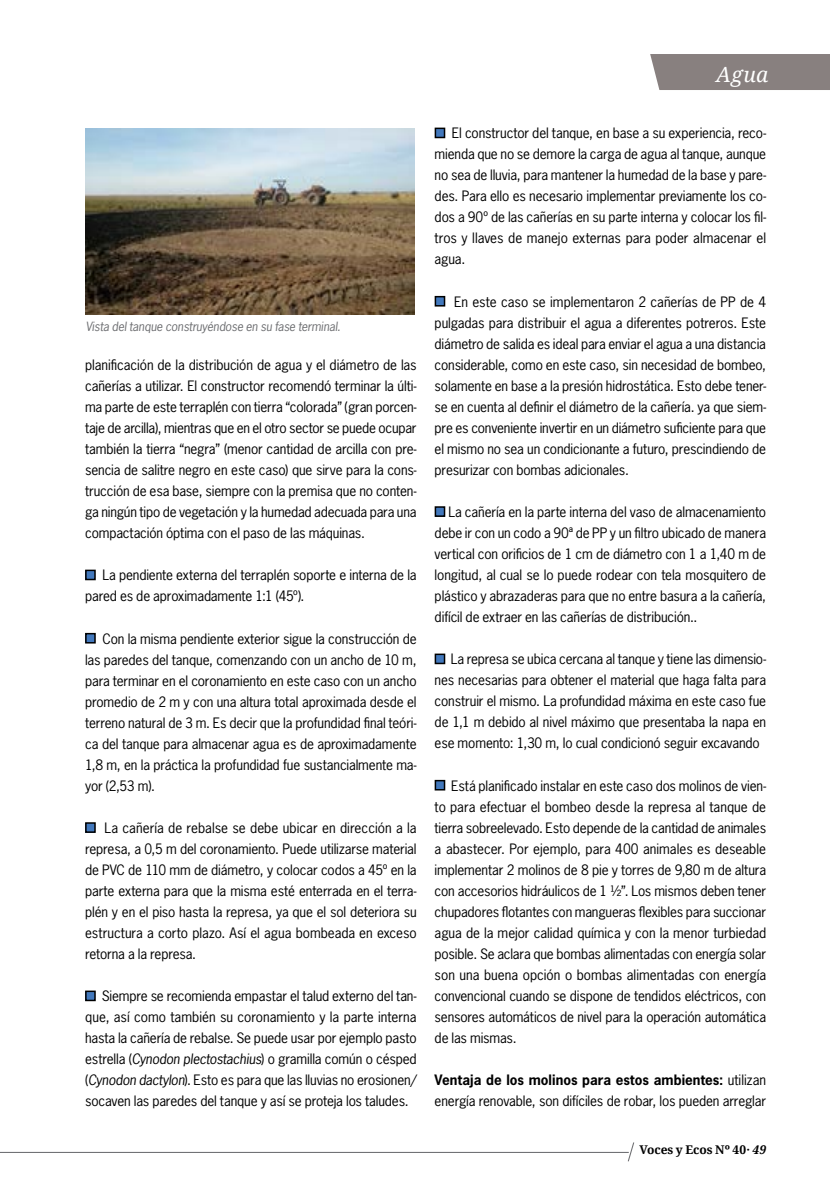
<style>
.page{position:relative;width:830px;height:1191px;background:#fff}
.page>*{position:absolute;margin:0;border:0;box-sizing:border-box;transform-origin:0 0}
.t1{font:italic 21px "Droid Serif";color:#fff}
.t2{font:13.5px/21px "News Gothic Std";letter-spacing:-.01em;color:#000;text-align:justify}
.t3{font:italic 12px "News Gothic Std";letter-spacing:-.015em;color:#6d6e71}
.t4{font:700 12px "Droid Serif";letter-spacing:-.005em;color:#000}
.s1{font-style:italic}
.s2{font-weight:700}
</style>
<div class="page">
<hr style="left:0;top:1151px;width:628px;height:2px;background:#6d6e71">
<svg style="left:626px;top:1142px;width:8px;height:20px"></svg>
<div style="left:86px;top:570px;width:9px;height:9px;background:#4278bc"></div>
<div style="left:85px;top:569px;width:11px;height:11px;border:2px solid #000"></div>
<div style="left:86px;top:633px;width:9px;height:10px;background:#4278bc"></div>
<div style="left:85px;top:633px;width:11px;height:10px;border:2px solid #000"></div>
<div style="left:86px;top:823px;width:9px;height:9px;background:#4278bc"></div>
<div style="left:85px;top:822px;width:11px;height:11px;border:2px solid #000"></div>
<div style="left:86px;top:991px;width:9px;height:9px;background:#4278bc"></div>
<div style="left:85px;top:990px;width:11px;height:11px;border:2px solid #000"></div>
<div style="left:435px;top:128px;width:9px;height:9px;background:#4278bc"></div>
<div style="left:434px;top:128px;width:11px;height:10px;border:2px solid #000"></div>
<div style="left:435px;top:297px;width:9px;height:9px;background:#4278bc"></div>
<div style="left:434px;top:296px;width:11px;height:10px;border:2px solid #000"></div>
<div style="left:435px;top:507px;width:9px;height:9px;background:#4278bc"></div>
<div style="left:434px;top:506px;width:11px;height:11px;border:2px solid #000"></div>
<div style="left:435px;top:654px;width:9px;height:9px;background:#4278bc"></div>
<div style="left:434px;top:653px;width:11px;height:11px;border:2px solid #000"></div>
<div style="left:435px;top:780px;width:9px;height:9px;background:#4278bc"></div>
<div style="left:434px;top:780px;width:11px;height:10px;border:2px solid #000"></div>
<img style="left:86px;top:128px;width:329px;height:186px">
<div style="left:650px;top:54px;width:179px;height:36px;background:#88807f"></div>
<p class="t3" style="left:86px;top:319px;width:256px">Vista del tanque construyéndose en su fase terminal.</p>
<p class="t2" style="left:85px;top:354px;width:333px">planificación de la distribución de agua y el diámetro de las cañerías a utilizar. El constructor recomendó terminar la últi&shy;ma parte de este terraplén con tierra “colorada” (gran porcen&shy;taje de arcilla), mientras que en el otro sector se puede ocupar también la tierra “negra” (menor cantidad de arcilla con pre&shy;sencia de salitre negro en este caso) que sirve para la cons&shy;trucción de esa base, siempre con la premisa que no conten&shy;ga ningún tipo de vegetación y la humedad adecuada para una compactación óptima con el paso de las máquinas.</p>
<p class="t2" style="left:85px;top:564px;width:333px;text-indent:17px">La pendiente externa del terraplén soporte e interna de la pared es de aproximadamente 1:1 (45º).</p>
<p class="t2" style="left:85px;top:628px;width:333px;text-indent:17px">Con la misma pendiente exterior sigue la construcción de las paredes del tanque, comenzando con un ancho de 10 m, para terminar en el coronamiento en este caso con un ancho promedio de 2 m y con una altura total aproximada desde el terreno natural de 3 m. Es decir que la profundidad final teóri&shy;ca del tanque para almacenar agua es de aproximadamente 1,8 m, en la práctica la profundidad fue sustancialmente ma&shy;yor (2,53 m).</p>
<p class="t2" style="left:85px;top:817px;width:333px;text-indent:19px">La cañería de rebalse se debe ubicar en dirección a la represa, a 0,5 m del coronamiento. Puede utilizarse material de PVC de 110 mm de diámetro, y colocar codos a 45º en la parte externa para que la misma esté enterrada en el terra&shy;plén y en el piso hasta la represa, ya que el sol deteriora su estructura a corto plazo. Así el agua bombeada en exceso retorna a la represa.</p>
<p class="t2" style="left:85px;top:985px;width:333px;text-indent:17px">Siempre se recomienda empastar el talud externo del tan&shy;que, así como también su coronamiento y la parte interna hasta la cañería de rebalse. Se puede usar por ejemplo pasto estrella (<span class="s1">Cynodon plectostachius</span>) o gramilla común o césped (<span class="s1">Cynodon dactylon</span>). Esto es para que las lluvias no erosionen/ socaven las paredes del tanque y así se proteja los taludes.</p>
<h1 class="t1" style="left:715px;top:62px;width:54px">Agua</h1>
<p class="t2" style="left:434px;top:122px;width:333px;text-indent:17px">El constructor del tanque, en base a su experiencia, reco&shy;mienda que no se demore la carga de agua al tanque, aunque no sea de lluvia, para mantener la humedad de la base y pare&shy;des. Para ello es necesario implementar previamente los co&shy;dos a 90º de las cañerías en su parte interna y colocar los fil&shy;tros y llaves de manejo externas para poder almacenar el agua.</p>
<p class="t2" style="left:434px;top:291px;width:333px;text-indent:19px">En este caso se implementaron 2 cañerías de PP de 4 pulgadas para distribuir el agua a diferentes potreros. Este diámetro de salida es ideal para enviar el agua a una distancia considerable, como en este caso, sin necesidad de bombeo, solamente en base a la presión hidrostática. Esto debe tener&shy;se en cuenta al definir el diámetro de la cañería. ya que siem&shy;pre es conveniente invertir en un diámetro suficiente para que el mismo no sea un condicionante a futuro, prescindiendo de presurizar con bombas adicionales.</p>
<p class="t2" style="left:434px;top:501px;width:333px;text-indent:14px">La cañería en la parte interna del vaso de almacenamiento debe ir con un codo a 90ª de PP y un filtro ubicado de manera vertical con orificios de 1 cm de diámetro con 1 a 1,40 m de longitud, al cual se lo puede rodear con tela mosquitero de plástico y abrazaderas para que no entre basura a la cañería, difícil de extraer en las cañerías de distribución..</p>
<p class="t2" style="left:434px;top:648px;width:333px;text-indent:16px">La represa se ubica cercana al tanque y tiene las dimensio&shy;nes necesarias para obtener el material que haga falta para construir el mismo. La profundidad máxima en este caso fue de 1,1 m debido al nivel máximo que presentaba la napa en ese momento: 1,30 m, lo cual condicionó seguir excavando</p>
<p class="t2" style="left:434px;top:775px;width:333px;text-indent:17px">Está planificado instalar en este caso dos molinos de vien&shy;to para efectuar el bombeo desde la represa al tanque de tierra sobreelevado. Esto depende de la cantidad de animales a abastecer. Por ejemplo, para 400 animales es deseable implementar 2 molinos de 8 pie y torres de 9,80 m de altura con accesorios hidráulicos de 1 ½”. Los mismos deben tener chupadores flotantes con mangueras flexibles para succionar agua de la mejor calidad química y con la menor turbiedad posible. Se aclara que bombas alimentadas con energía solar son una buena opción o bombas alimentadas con energía convencional cuando se dispone de tendidos eléctricos, con sensores automáticos de nivel para la operación automática de las mismas.</p>
<p class="t2" style="left:434px;top:1069px;width:333px"><span class="s2">Ventaja de los molinos para estos ambientes:</span> utilizan energía renovable, son difíciles de robar, los pueden arreglar</p>
<p class="t4" style="left:639px;top:1142px;width:128px">Voces y Ecos Nº 40· <span class="s1">49</span></p>
</div>
